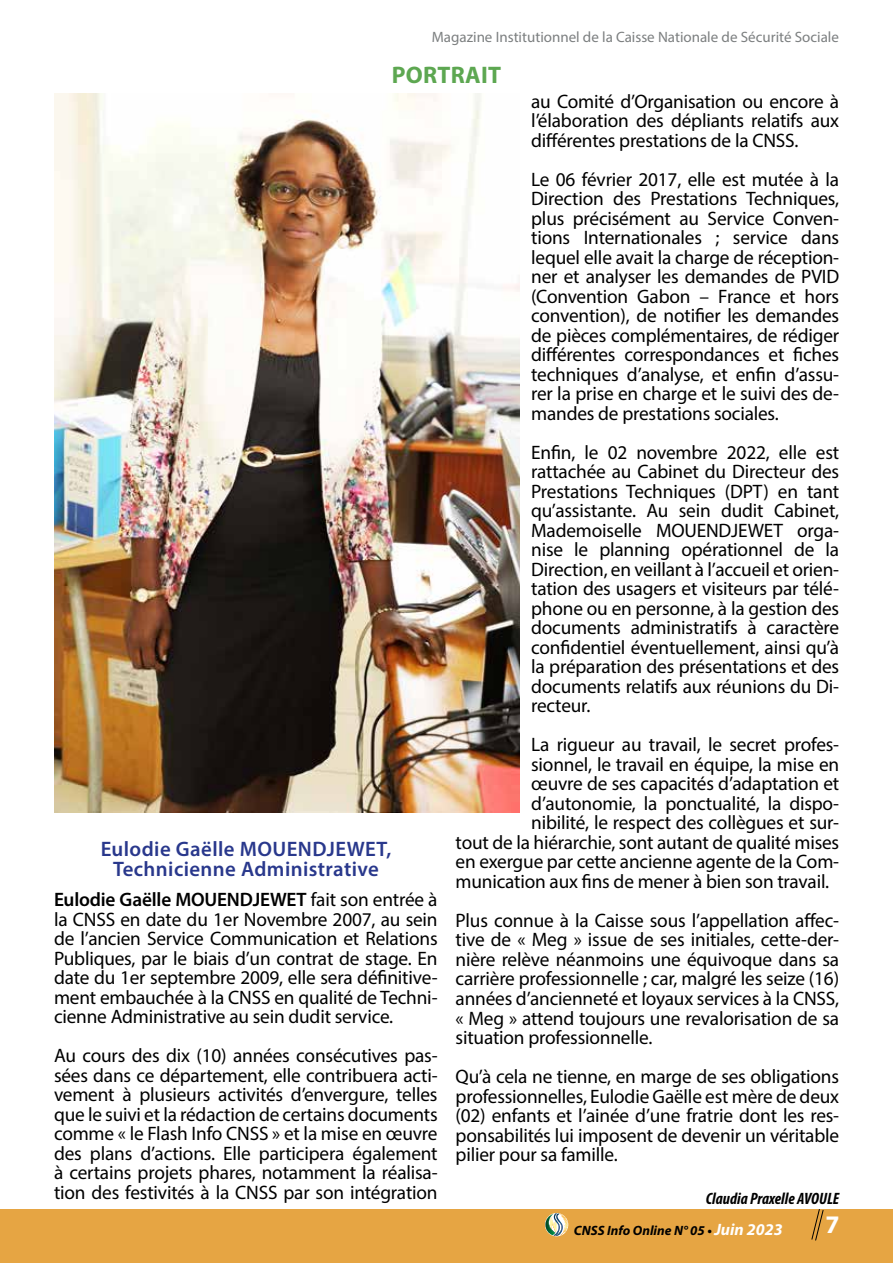
<style>
.page{position:relative;width:893px;height:1263px;background:#fff}
.page>*{position:absolute;margin:0;border:0;box-sizing:border-box;transform-origin:0 0}
.t1{font:700 25.35px "Myriad Pro";color:#fff}
.t2{font:700 24px "Myriad Pro";letter-spacing:.01em;color:#5da751}
.t3{font:600 21px/19.5px "Myriad Pro";letter-spacing:.02em;color:#29388c;text-align:center}
.t4{font:19.5px/19.5px "Myriad Pro";letter-spacing:-.01em;color:#000;text-align:justify}
.t5{font:italic 700 condensed 16.5px "Myriad Pro";color:#000}
.t6{font:15px "Myriad Pro";color:#7c7f80}
.t7{font:italic 700 13.5px "Myriad Pro";color:#000}
.s1{font-weight:600}
.s2{font-size:16.5px;color:#fff}
</style>
<div class="page">
<div style="left:0;top:1209px;width:893px;height:54px;background:#e6a543"></div>
<svg style="left:545px;top:1213px;width:23px;height:23px"></svg>
<svg style="left:811px;top:1209px;width:13px;height:32px"></svg>
<img style="left:54px;top:93px;width:465px;height:719px">
<p class="t6" style="left:432px;top:28px;width:409px">Magazine Institutionnel de la Caisse Nationale de Sécurité Sociale</p>
<p class="t2" style="left:392px;top:59px;width:111px">PORTRAIT</p>
<p class="t3" style="left:101px;top:839px;width:292px">Eulodie Gaëlle MOUENDJEWET,<br>Technicienne Administrative</p>
<p class="t4" style="left:54px;top:890px;width:385px"><span class="s1">Eulodie Gaëlle MOUENDJEWET</span> fait son entrée à la CNSS en date du 1er Novembre 2007, au sein de l’ancien Service Communication et Relations Publiques, par le biais d’un contrat de stage. En date du 1er septembre 2009, elle sera définitive&shy;ment embauchée à la CNSS en qualité de Techni&shy;cienne Administrative au sein dudit service.</p>
<p class="t4" style="left:54px;top:1046px;width:385px">Au cours des dix (10) années consécutives pas&shy;sées dans ce département, elle contribuera acti&shy;vement à plusieurs activités d’envergure, telles que le suivi et la rédaction de certains documents comme « le Flash Info CNSS » et la mise en œuvre des plans d’actions. Elle participera également à certains projets phares, notamment la réalisa&shy;tion des festivités à la CNSS par son intégration</p>
<p class="t4" style="left:531px;top:91px;width:310px">au Comité d’Organisation ou encore à l’élaboration des dépliants relatifs aux différentes prestations de la CNSS.</p>
<p class="t4" style="left:531px;top:169px;width:310px">Le 06 février 2017, elle est mutée à la Direction des Prestations Techniques, plus précisément au Service Conven&shy;tions Internationales ; service dans lequel elle avait la charge de réception&shy;ner et analyser les demandes de PVID (Convention Gabon – France et hors convention), de notifier les demandes de pièces complémentaires, de rédiger différentes correspondances et fiches techniques d’analyse, et enfin d’assu&shy;rer la prise en charge et le suivi des de&shy;mandes de prestations sociales.</p>
<p class="t4" style="left:531px;top:442px;width:310px">Enfin, le 02 novembre 2022, elle est rattachée au Cabinet du Directeur des Prestations Techniques (DPT) en tant qu’assistante. Au sein dudit Cabinet, Mademoiselle MOUENDJEWET orga&shy;nise le planning opérationnel de la Direction, en veillant à l’accueil et orien&shy;tation des usagers et visiteurs par télé&shy;phone ou en personne, à la gestion des documents administratifs à caractère confidentiel éventuellement, ainsi qu’à la préparation des présentations et des documents relatifs aux réunions du Di&shy;recteur.</p>
<p class="t4" style="left:531px;top:735px;width:309px">La rigueur au travail, le secret profes-</p>
<p class="t4" style="left:531px;top:754px;width:310px">sionnel, le travail en équipe, la mise en</p>
<p class="t4" style="left:531px;top:774px;width:309px">œuvre de ses capacités d’adaptation et</p>
<p class="t4" style="left:531px;top:793px;width:309px">d’autonomie, la ponctualité, la dispo-</p>
<p class="t4" style="left:531px;top:813px;width:309px">nibilité, le respect des collègues et sur-</p>
<p class="t4" style="left:456px;top:832px;width:385px">tout de la hiérarchie, sont autant de qualité mises</p>
<p class="t4" style="left:456px;top:852px;width:385px">en exergue par cette ancienne agente de la Com-</p>
<p class="t4" style="left:456px;top:871px;width:375px">munication aux fins de mener à bien son travail.</p>
<p class="t4" style="left:456px;top:910px;width:385px">Plus connue à la Caisse sous l’appellation affec&shy;tive de « Meg » issue de ses initiales, cette-der&shy;nière relève néanmoins une équivoque dans sa carrière professionnelle ; car, malgré les seize (16) années d’ancienneté et loyaux services à la CNSS, « Meg » attend toujours une revalorisation de sa situation professionnelle.</p>
<p class="t4" style="left:456px;top:1066px;width:385px">Qu’à cela ne tienne, en marge de ses obligations professionnelles, Eulodie Gaëlle est mère de deux (02) enfants et l’ainée d’une fratrie dont les res&shy;ponsabilités lui imposent de devenir un véritable pilier pour sa famille.</p>
<p class="t5" style="left:706px;top:1188px;width:135px">Claudia Praxelle AVOULE</p>
<p class="t7" style="left:574px;top:1222px;width:210px">CNSS Info Online N° 05 • <span class="s2">Juin 2023</span></p>
<p class="t1" style="left:825px;top:1208px;width:16px">7</p>
</div>
